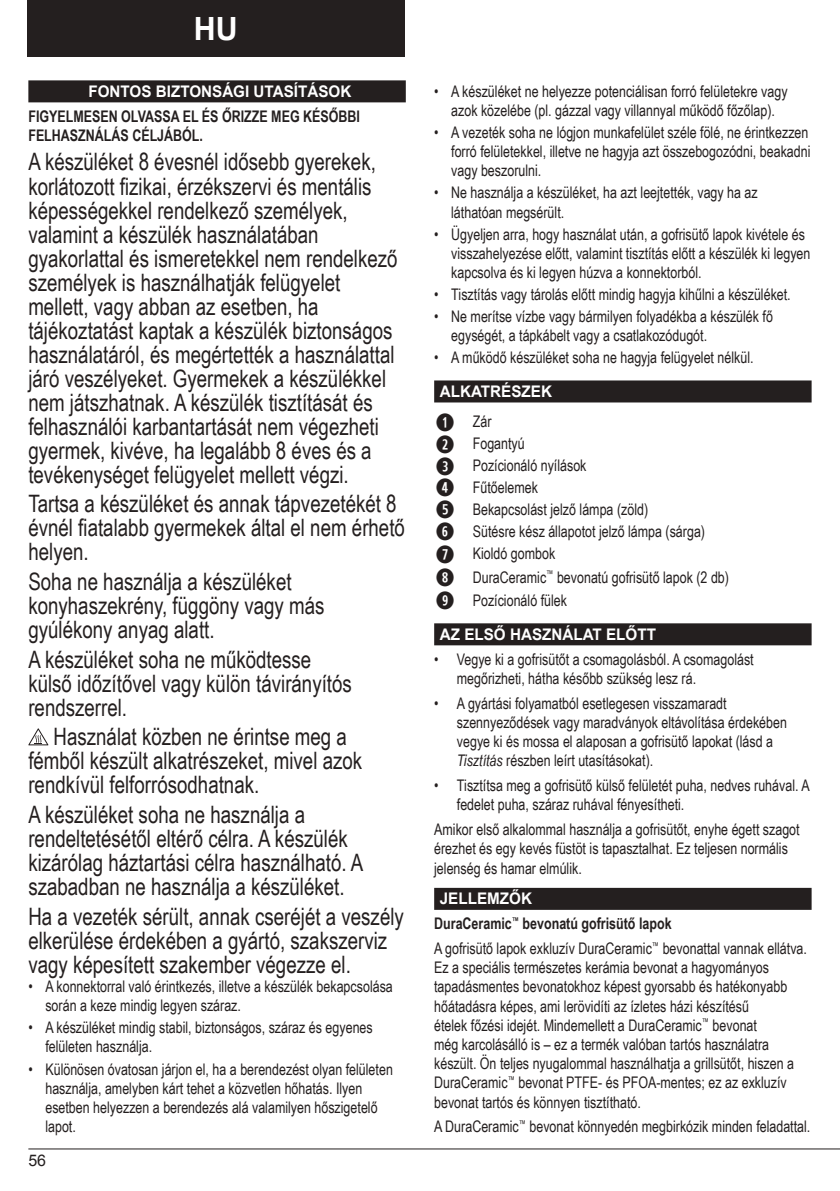
<style>
.page{position:relative;width:840px;height:1191px;background:#fff}
.page>*{position:absolute;margin:0;border:0;box-sizing:border-box;transform-origin:0 0}
.t1{font:700 32px "Arial";color:#fff;scale:.95 1}
.t2{font:24px/24px "Arial Narrow";color:#241f1f;scale:.95 1}
.t3{font:16px/19.2px "Arial Narrow";color:#241f1f;scale:.95 1}
.t4{font:700 16px "Arial";color:#fff;scale:.95 1}
.t5{font:700 16px/19.2px "Arial Narrow";color:#241f1f;scale:.95 1}
.t6{font:16px "Arial";color:#241f1f}
.s1{font-family:"Combi Numerals Pro";font-weight:700;font-size:24px}
.s2{font-style:italic}
.s3{font-weight:700}
</style>
<div class="page">
<hr style="left:28px;top:1148px;width:811px;height:1px;background:#241f1f">
<div style="left:28px;top:80px;width:377px;height:22px;background:#241f1f"></div>
<svg style="left:28px;top:728px;width:20px;height:17px"></svg>
<div style="left:27px;top:0;width:377px;height:57px;background:#241f1f"></div>
<div style="left:434px;top:380px;width:377px;height:22px;background:#241f1f"></div>
<div style="left:434px;top:623px;width:377px;height:22px;background:#241f1f"></div>
<div style="left:434px;top:888px;width:377px;height:22px;background:#241f1f"></div>
<h1 class="t1" style="left:193px;top:7px;width:48px">HU</h1>
<p class="t4" style="left:88px;top:80px;width:278px">FONTOS BIZTONSÁGI UTASÍTÁSOK</p>
<p class="t5" style="left:28px;top:106px;width:350px">FIGYELMESEN OLVASSA EL ÉS ŐRIZZE MEG KÉSŐBBI<br>FELHASZNÁLÁS CÉLJÁBÓL.</p>
<p class="t2" style="left:28px;top:149px;width:390px">A készüléket 8 évesnél idősebb gyerekek, korlátozott fizikai, érzékszervi és mentális képességekkel rendelkező személyek, valamint a készülék használatában gyakorlattal és ismeretekkel nem rendelkező személyek is használhatják felügyelet mellett, vagy abban az esetben, ha tájékoztatást kaptak a készülék biztonságos használatáról, és megértették a használattal járó veszélyeket. Gyermekek a készülékkel nem játszhatnak. A készülék tisztítását és felhasználói karbantartását nem végezheti gyermek, kivéve, ha legalább 8 éves és a tevékenységet felügyelet mellett végzi.</p>
<h2 class="t2" style="left:28px;top:491px;width:397px">Tartsa a készüléket és annak tápvezetékét 8 évnél fiatalabb gyermekek által el nem érhető helyen.</h2>
<h2 class="t2" style="left:28px;top:568px;width:313px">Soha ne használja a készüléket konyhaszekrény, függöny vagy más gyúlékony anyag alatt.</h2>
<h2 class="t2" style="left:28px;top:646px;width:342px">A készüléket soha ne működtesse külső időzítővel vagy külön távirányítós rendszerrel.</h2>
<h2 class="t2" style="left:28px;top:724px;width:353px;text-indent:25px">Használat közben ne érintse meg a fémből készült alkatrészeket, mivel azok rendkívül felforrósodhatnak.</h2>
<h2 class="t2" style="left:28px;top:801px;width:354px">A készüléket soha ne használja a rendeltetésétől eltérő célra. A készülék kizárólag háztartási célra használható. A szabadban ne használja a készüléket.</h2>
<h2 class="t2" style="left:28px;top:903px;width:396px">Ha a vezeték sérült, annak cseréjét a veszély elkerülése érdekében a gyártó, szakszerviz vagy képesített szakember végezze el.</h2>
<p class="t3" style="left:45px;top:976px;width:367px;text-indent:-17px">• A konnektorral való érintkezés, illetve a készülék bekapcsolása során a keze mindig legyen száraz.</p>
<p class="t3" style="left:45px;top:1017px;width:346px;text-indent:-17px">• A készüléket mindig stabil, biztonságos, száraz és egyenes felületen használja.</p>
<p class="t3" style="left:45px;top:1058px;width:367px;text-indent:-17px">• Különösen óvatosan járjon el, ha a berendezést olyan felületen használja, amelyben kárt tehet a közvetlen hőhatás. Ilyen esetben helyezzen a berendezés alá valamilyen hőszigetelő lapot.</p>
<p class="t6" style="left:28px;top:1150px;width:19px">56</p>
<p class="t3" style="left:434px;top:81px;width:373px;text-align:center">• A készüléket ne helyezze potenciálisan forró felületekre vagy azok közelébe (pl. gázzal vagy villannyal működő főzőlap).</p>
<p class="t3" style="left:451px;top:122px;width:379px;text-indent:-17px">• A vezeték soha ne lógjon munkafelület széle fölé, ne érintkezzen forró felületekkel, illetve ne hagyja azt összebogozódni, beakadni vagy beszorulni.</p>
<p class="t3" style="left:451px;top:183px;width:324px;text-indent:-17px">• Ne használja a készüléket, ha azt leejtették, vagy ha az láthatóan megsérült.</p>
<p class="t3" style="left:451px;top:224px;width:379px;text-indent:-17px">• Ügyeljen arra, hogy használat után, a gofrisütő lapok kivétele és visszahelyezése előtt, valamint tisztítás előtt a készülék ki legyen kapcsolva és ki legyen húzva a konnektorból.</p>
<p class="t3" style="left:434px;top:284px;width:376px">• Tisztítás vagy tárolás előtt mindig hagyja kihűlni a készüléket.</p>
<p class="t3" style="left:451px;top:306px;width:340px;text-indent:-17px">• Ne merítse vízbe vagy bármilyen folyadékba a készülék fő egységét, a tápkábelt vagy a csatlakozódugót.</p>
<p class="t3" style="left:434px;top:347px;width:337px">• A működő készüléket soha ne hagyja felügyelet nélkül.</p>
<p class="t4" style="left:439px;top:380px;width:119px">ALKATRÉSZEK</p>
<p class="t3" style="left:435px;top:410px;width:310px;line-height:22.2px"><span class="s1">Q</span> Zár<br><span class="s1">W</span> Fogantyú<br><span class="s1">E</span> Pozícionáló nyílások<br><span class="s1">R</span> Fűtőelemek<br><span class="s1">T</span> Bekapcsolást jelző lámpa (zöld)<br><span class="s1">Y</span> Sütésre kész állapotot jelző lámpa (sárga)<br><span class="s1">U</span> Kioldó gombok<br><span class="s1">I</span> DuraCeramic<sup>™</sup> bevonatú gofrisütő lapok (2 db)<br><span class="s1">O</span> Pozícionáló fülek</p>
<p class="t4" style="left:439px;top:623px;width:229px">AZ ELSŐ HASZNÁLAT ELŐTT</p>
<p class="t3" style="left:456px;top:648px;width:314px;text-indent:-23px">• Vegye ki a gofrisütőt a csomagolásból. A csomagolást megőrizheti, hátha később szükség lesz rá.</p>
<p class="t3" style="left:456px;top:693px;width:349px;text-indent:-23px">• A gyártási folyamatból esetlegesen visszamaradt szennyeződések vagy maradványok eltávolítása érdekében vegye ki és mossa el alaposan a gofrisütő lapokat (lásd a <span class="s2">Tisztítás</span> részben leírt utasításokat).</p>
<p class="t3" style="left:456px;top:775px;width:372px;text-indent:-23px">• Tisztítsa meg a gofrisütő külső felületét puha, nedves ruhával. A fedelet puha, száraz ruhával fényesítheti.</p>
<p class="t3" style="left:434px;top:819px;width:386px">Amikor első alkalommal használja a gofrisütőt, enyhe égett szagot érezhet és egy kevés füstöt is tapasztalhat. Ez teljesen normális jelenség és hamar elmúlik.</p>
<p class="t4" style="left:439px;top:888px;width:98px">JELLEMZŐK</p>
<p class="t3" style="left:434px;top:910px;width:393px;line-height:24.8px"><span class="s3">DuraCeramic</span><sup>™</sup> <span class="s3">bevonatú gofrisütő lapok<br></span>A gofrisütő lapok exkluzív DuraCeramic<sup>™</sup> bevonattal vannak ellátva.</p>
<p class="t3" style="left:434px;top:957px;width:380px">Ez a speciális természetes kerámia bevonat a hagyományos tapadásmentes bevonatokhoz képest gyorsabb és hatékonyabb hőátadásra képes, ami lerövidíti az ízletes házi készítésű<br>ételek főzési idejét. Mindemellett a DuraCeramic<sup>™</sup> bevonat<br>még karcolásálló is – ez a termék valóban tartós használatra készült. Ön teljes nyugalommal használhatja a grillsütőt, hiszen a DuraCeramic<sup>™</sup> bevonat PTFE- és PFOA-mentes; ez az exkluzív bevonat tartós és könnyen tisztítható.</p>
<p class="t3" style="left:434px;top:1116px;width:397px">A DuraCeramic<sup>™</sup> bevonat könnyedén megbirkózik minden feladattal.</p>
</div>
